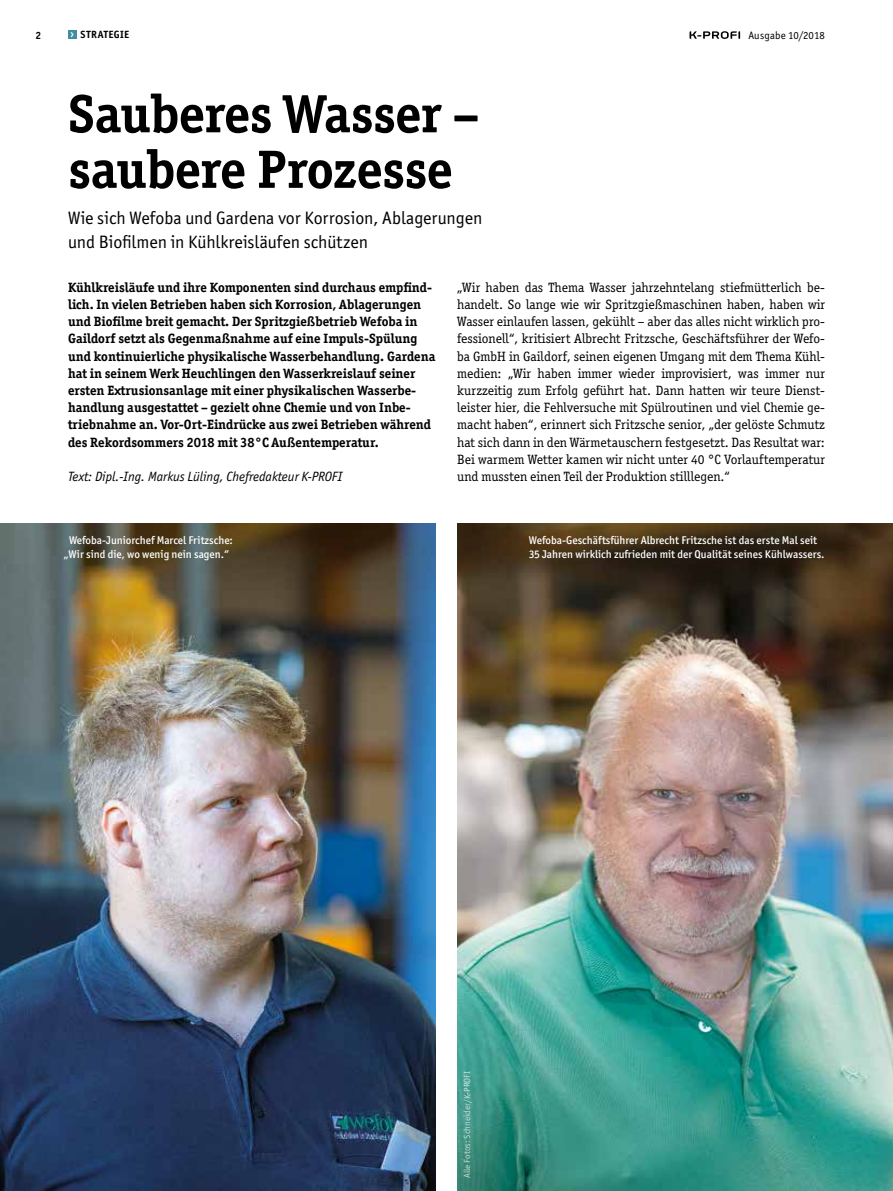
<style>
.page{position:relative;width:893px;height:1191px;background:#fff}
.page>*{position:absolute;margin:0;border:0;box-sizing:border-box;transform-origin:0 0}
.t1{font:700 54px/55.5px "Officina Ser ITC Std";letter-spacing:-.015em;color:#000}
.t2{font:18px/24px "Officina Sans ITC Std";letter-spacing:-.005em;color:#000}
.t3{font:13.5px/17.2px "Officina Ser ITC Std";color:#000;text-align:justify}
.t4{font:700 13.5px/17.2px "Officina Ser ITC Std";color:#000}
.t5{font:italic 13.5px "Officina Sans ITC Std";color:#000}
.t6{font:500 11.25px/13.5px "Officina Sans ITC Std";color:#fff}
.t7{font:10.8px "Officina Sans ITC Std";letter-spacing:.015em;color:#000}
.t8{font:700 10.5px "Officina Sans ITC Std";letter-spacing:.045em;color:#000}
.t9{font:700 10.5px "Officina Ser ITC Std";color:#000}
.t10{font:700 10.5px "Officina Sans ITC Std";color:#fff}
.t11{font:9px "Officina Sans ITC Std";color:#fff}
</style>
<div class="page">
<svg style="left:689px;top:31px;width:51px;height:8px"></svg>
<div style="left:68px;top:31px;width:8px;height:8px;background:#3f8fa1"></div>
<img style="left:457px;top:523px;width:436px;height:668px">
<img style="left:0;top:523px;width:436px;height:668px">
<p class="t9" style="left:35px;top:31px;width:7px">2</p>
<p class="t7" style="left:748px;top:31px;width:78px">Ausgabe 10/2018</p>
<p class="t8" style="left:81px;top:29px;width:50px">STRATEGIE</p>
<p class="t10" style="left:74px;top:42px;width:5px;rotate:-180deg">‹</p>
<h1 class="t1" style="left:68px;top:91px;width:413px">Sauberes Wasser – saubere Prozesse</h1>
<h2 class="t2" style="left:68px;top:207px;width:416px">Wie sich Wefoba und Gardena vor Korrosion, Ablagerungen und Biofilmen in Kühlkreisläufen schützen</h2>
<p class="t4" style="left:68px;top:280px;width:369px">Kühlkreisläufe und ihre Komponenten sind durchaus empfind&shy;lich. In vielen Betrieben haben sich Korrosion, Ablagerungen und Biofilme breit gemacht. Der Spritzgießbetrieb Wefoba in Gaildorf setzt als Gegenmaßnahme auf eine Impuls-Spülung und kontinuierliche physikalische Wasserbehandlung. Gardena hat in seinem Werk Heuchlingen den Wasserkreislauf seiner ersten Extrusionsanlage mit einer physikalischen Wasserbe&shy;handlung ausgestattet – gezielt ohne Chemie und von Inbe&shy;triebnahme an. Vor-Ort-Eindrücke aus zwei Betrieben während des Rekordsommers 2018 mit 38°C Außentemperatur.</p>
<p class="t5" style="left:68px;top:471px;width:276px">Text: Dipl.-Ing. Markus Lüling, Chefredakteur K-PROFI</p>
<p class="t3" style="left:457px;top:279px;width:369px">„Wir haben das Thema Wasser jahrzehntelang stiefmütterlich be&shy;handelt. So lange wie wir Spritzgießmaschinen haben, haben wir Wasser einlaufen lassen, gekühlt – aber das alles nicht wirklich pro&shy;fessionell“, kritisiert Albrecht Fritzsche, Geschäftsführer der Wefo&shy;ba GmbH in Gaildorf, seinen eigenen Umgang mit dem Thema Kühl&shy;medien: „Wir haben immer wieder improvisiert, was immer nur kurzzeitig zum Erfolg geführt hat. Dann hatten wir teure Dienst&shy;leister hier, die Fehlversuche mit Spülroutinen und viel Chemie ge&shy;macht haben“, erinnert sich Fritzsche senior, „der gelöste Schmutz hat sich dann in den Wärmetauschern festgesetzt. Das Resultat war:<br>Bei warmem Wetter kamen wir nicht unter 40 °C Vorlauftemperatur und mussten einen Teil der Produktion stilllegen.“</p>
<p class="t6" style="left:64px;top:534px;width:171px;text-align:center">Wefoba-Juniorchef Marcel Fritzsche: „Wir sind die, wo wenig nein sagen.“</p>
<p class="t6" style="left:529px;top:534px;width:297px">Wefoba-Geschäftsführer Albrecht Fritzsche ist das erste Mal seit<br>35 Jahren wirklich zufrieden mit der Qualität seines Kühlwassers.</p>
<p class="t11" style="left:463px;top:1178px;width:109px;rotate:-90deg">Alle Fotos: Schneider/K-PROFI</p>
</div>
